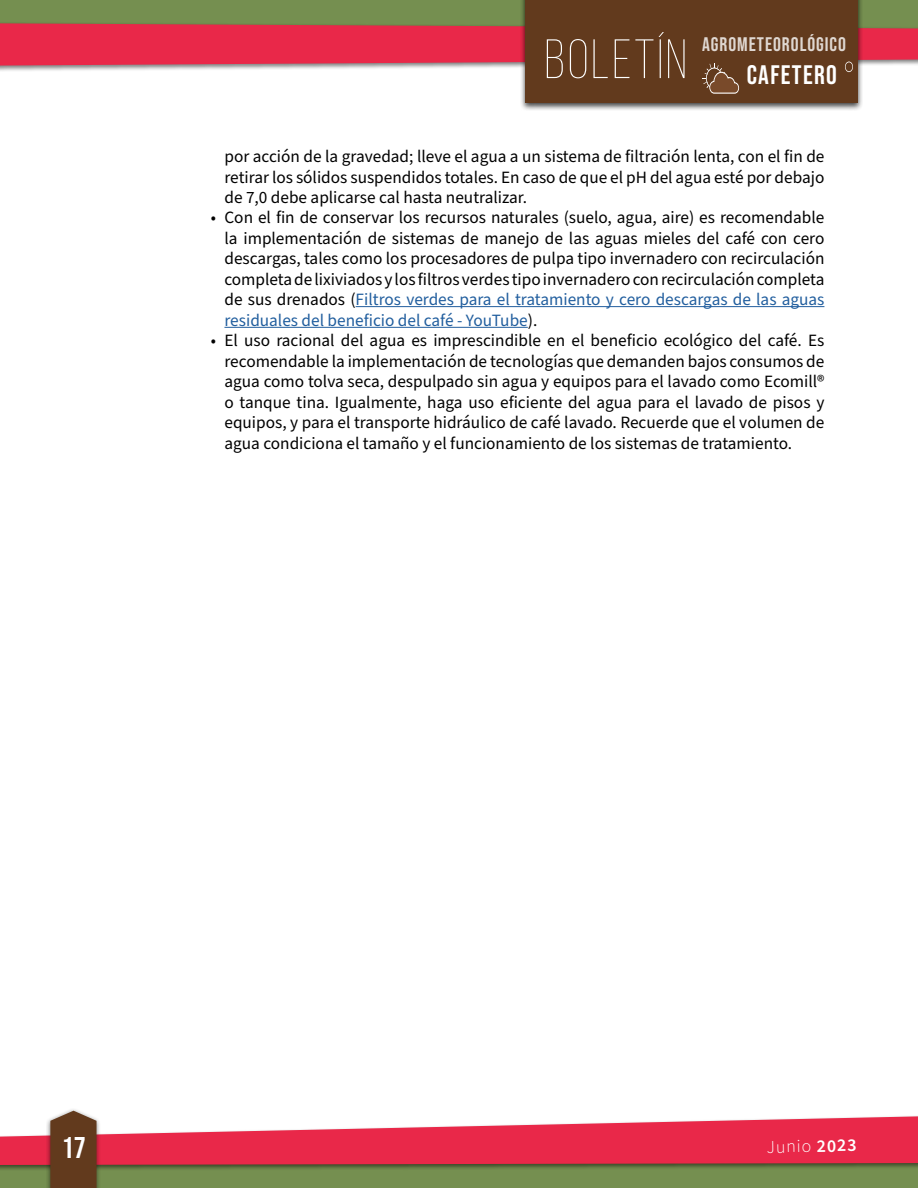
<style>
.page{position:relative;width:918px;height:1188px;background:#fff}
.page>*{position:absolute;margin:0;border:0;box-sizing:border-box;transform-origin:0 0}
.t1{font:300 55.35px "Bebas Neue";letter-spacing:.05em;color:#fff}
.t2{font:30px "Bebas Neue";color:#fff}
.t3{font:26.85px "Bebas Neue";letter-spacing:.05em;color:#fff}
.t4{font:19.65px "Bebas Neue";letter-spacing:.05em;color:#fff}
.t5{font:300 18px "Source Sans Pro";color:#fff}
.t6{font:17.25px/20.4px "Source Sans Pro";color:#000;text-align:justify}
.s1{color:#215e9e}
.s2{font-weight:600}
</style>
<div class="page">
<div style="left:0;top:1143px;width:918px;height:45px;background:#758f50"></div>
<div style="left:0;top:0;width:918px;height:55px;background:#758f50"></div>
<div style="left:0;top:1114px;width:918px;height:57px;background:#000;opacity:.5"></div>
<svg style="left:0;top:1116px;width:918px;height:49px;fill:#e92849"></svg>
<div style="left:520px;top:0;width:343px;height:111px;background:#000;opacity:.75"></div>
<div style="left:526px;top:0;width:332px;height:103px;background:#623a1d"></div>
<svg style="left:0;top:23px;width:918px;height:71px"></svg>
<div style="left:46px;top:1107px;width:55px;height:81px;background:#000;opacity:.5"></div>
<svg style="left:50px;top:1111px;width:47px;height:77px;background:#6b462b"></svg>
<hr style="left:356px;top:306px;width:468px;height:1px;background:#215e9e">
<hr style="left:224px;top:327px;width:304px;height:1px;background:#215e9e">
<h1 class="t1" style="left:545px;top:30px;width:144px">BOLETÍN</h1>
<p class="t4" style="left:702px;top:33px;width:145px">AGROMETEOROLÓGICO</p>
<h3 class="t3" style="left:747px;top:60px;width:92px">CAFETERO</h3>
<p class="t6" style="left:224px;top:147px;width:602px">por acción de la gravedad; lleve el agua a un sistema de filtración lenta, con el fin de retirar los sólidos suspendidos totales. En caso de que el pH del agua esté por debajo de 7,0 debe aplicarse cal hasta neutralizar.</p>
<p class="t6" style="left:224px;top:208px;width:602px;text-indent:-14px">• Con el fin de conservar los recursos naturales (suelo, agua, aire) es recomendable la implementación de sistemas de manejo de las aguas mieles del café con cero descargas, tales como los procesadores de pulpa tipo invernadero con recirculación completa de lixiviados y los filtros verdes tipo invernadero con recirculación completa de sus drenados (<span class="s1">Filtros verdes para el tratamiento y cero descargas de las aguas residuales del beneficio del café - YouTube</span>).</p>
<p class="t6" style="left:224px;top:331px;width:602px;text-indent:-14px">• El uso racional del agua es imprescindible en el beneficio ecológico del café. Es recomendable la implementación de tecnologías que demanden bajos consumos de agua como tolva seca, despulpado sin agua y equipos para el lavado como Ecomill® o tanque tina. Igualmente, haga uso eficiente del agua para el lavado de pisos y equipos, y para el transporte hidráulico de café lavado. Recuerde que el volumen de agua condiciona el tamaño y el funcionamiento de los sistemas de tratamiento.</p>
<h2 class="t2" style="left:62px;top:1131px;width:25px">17</h2>
<p class="t5" style="left:767px;top:1135px;width:91px;rotate:-1deg">Junio <span class="s2">2023</span></p>
</div>
